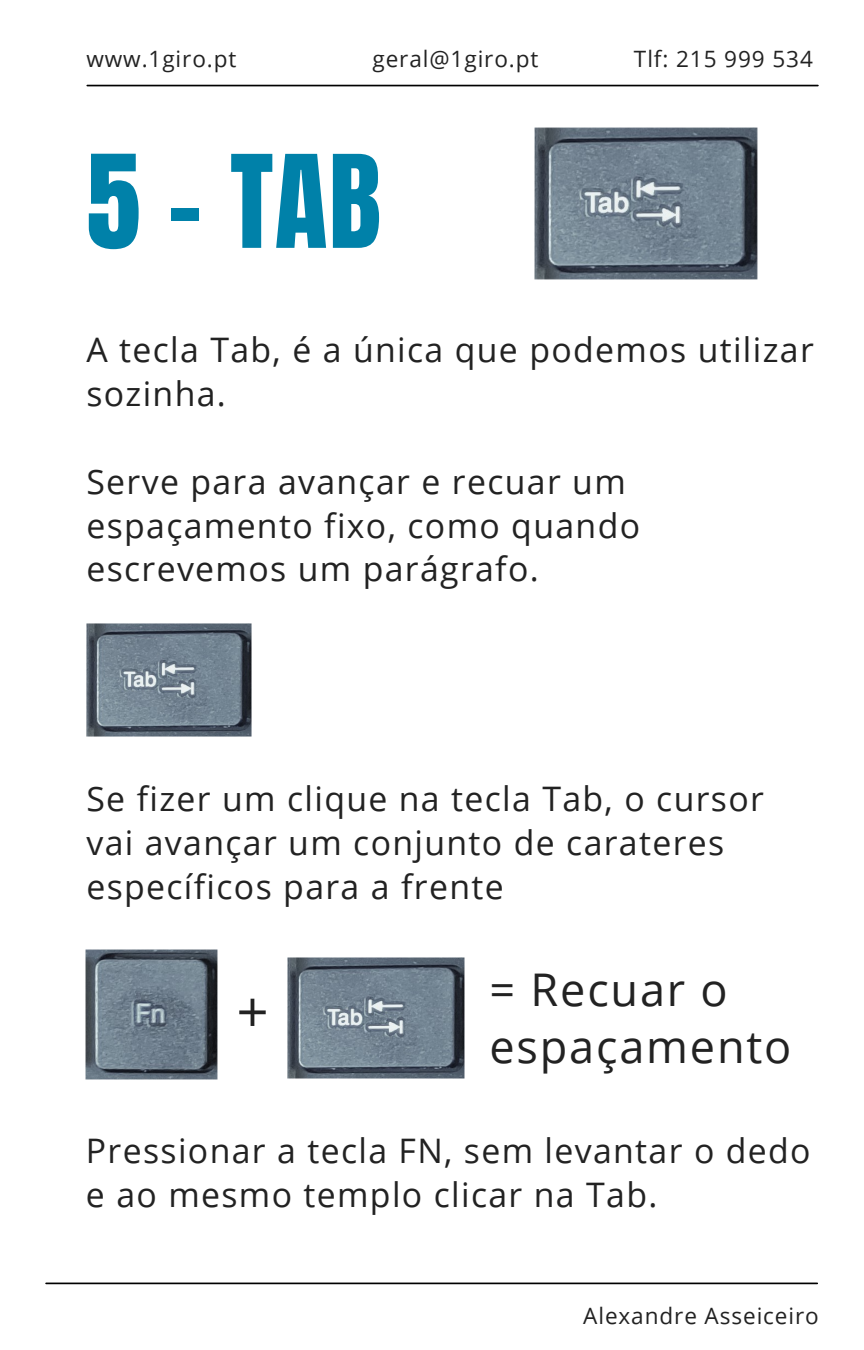
<style>
.page{position:relative;width:864px;height:1350px;background:#fff}
.page>*{position:absolute;margin:0;border:0;box-sizing:border-box;transform-origin:0 0}
.t1{font:109.35px "Anton";color:#0081a9}
.t2{font:56.25px "Open Sans";color:#222}
.t3{font:45px/57.4px "Open Sans";letter-spacing:.04em;color:#222}
.t4{font:33.75px/43.9px "Open Sans";letter-spacing:.04em;color:#222}
.t5{font:22.5px "Open Sans";letter-spacing:.04em;color:#222}
</style>
<div class="page">
<hr style="left:87px;top:85px;width:731px;height:1px;background:#000">
<hr style="left:46px;top:1283px;width:771px;height:1px;background:#000">
<img style="left:535px;top:128px;width:223px;height:152px">
<img style="left:86px;top:624px;width:166px;height:113px">
<img style="left:86px;top:949px;width:132px;height:130px">
<img style="left:287px;top:957px;width:177px;height:122px">
<p class="t5" style="left:86px;top:43px;width:152px">www.1giro.pt</p>
<p class="t5" style="left:373px;top:43px;width:167px">geral@1giro.pt</p>
<p class="t5" style="left:634px;top:43px;width:180px">Tlf: 215 999 534</p>
<p class="t1" style="left:86px;top:123px;width:296px">5 - TAB</p>
<p class="t4" style="left:86px;top:327px;width:729px">A tecla Tab, é a única que podemos utilizar sozinha.</p>
<p class="t4" style="left:86px;top:459px;width:555px">Serve para avançar e recuar um espaçamento fixo, como quando escrevemos um parágrafo.</p>
<p class="t4" style="left:86px;top:776px;width:679px">Se fizer um clique na tecla Tab, o cursor vai avançar um conjunto de carateres específicos para a frente</p>
<p class="t2" style="left:236px;top:972px;width:34px">+</p>
<p class="t3" style="left:490px;top:960px;width:303px">= Recuar o espaçamento</p>
<p class="t4" style="left:86px;top:1128px;width:726px">Pressionar a tecla FN, sem levantar o dedo e ao mesmo templo clicar na Tab.</p>
<p class="t5" style="left:583px;top:1300px;width:237px">Alexandre Asseiceiro</p>
</div>
